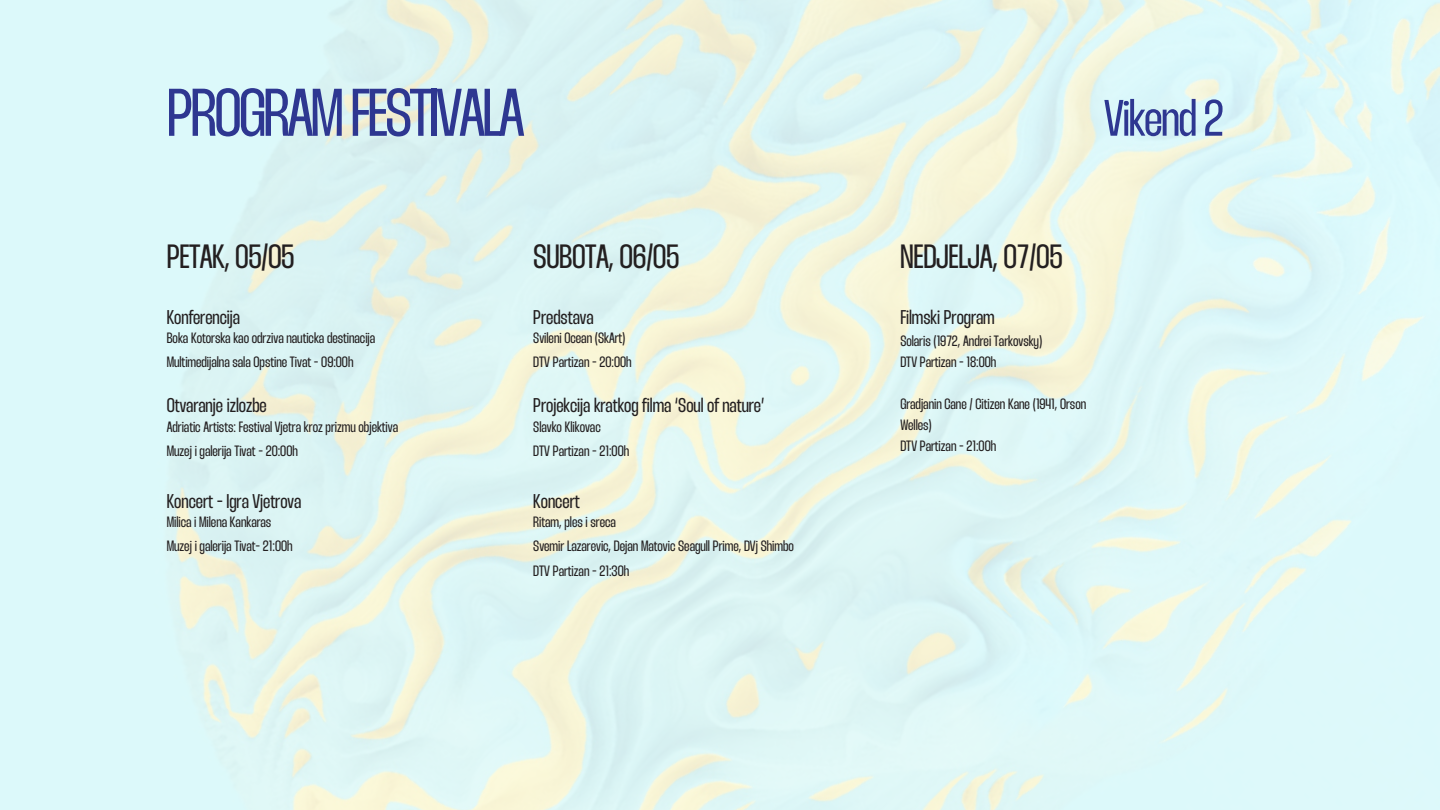
<style>
.page{position:relative;width:1440px;height:810px;background:#fff}
.page>*{position:absolute;margin:0;border:0;box-sizing:border-box;transform-origin:0 0}
.t1{font:67.2px "Thunder LC";letter-spacing:-.045em;color:#2e3791}
.t2{font:51.07px "Thunder LC";letter-spacing:-.03em;color:#2e3791}
.t3{font:33.6px "Thunder LC";letter-spacing:-.015em;color:#231f20}
.t4{font:19.88px "Thunder LC";color:#231f20}
.t5{font:14.92px/24.2px "Thunder LC";color:#231f20}
</style>
<div class="page">
<img style="left:0;top:0;width:1440px;height:810px">
<h1 class="t1" style="left:167px;top:87px;width:359px">PROGRAMFESTIVALA</h1>
<h2 class="t2" style="left:1104px;top:99px;width:122px">Vikend 2</h2>
<h3 class="t3" style="left:167px;top:244px;width:129px">PETAK, 05/05</h3>
<h3 class="t3" style="left:533px;top:244px;width:148px">SUBOTA, 06/05</h3>
<h3 class="t3" style="left:900px;top:244px;width:164px">NEDJELJA, 07/05</h3>
<h3 class="t4" style="left:167px;top:309px;width:75px">Konferencija</h3>
<h3 class="t4" style="left:533px;top:309px;width:62px">Predstava</h3>
<h3 class="t4" style="left:900px;top:309px;width:96px">Filmski Program</h3>
<p class="t5" style="left:167px;top:327px;width:210px">Boka Kotorska kao odrziva nauticka destinacija<br>Multimedijalna sala Opstine Tivat - 09:00h</p>
<p class="t5" style="left:533px;top:327px;width:100px">Svileni Ocean (SkArt)<br>DTV Partizan - 20:00h</p>
<h3 class="t4" style="left:167px;top:398px;width:102px">Otvaranje izlozbe</h3>
<p class="t5" style="left:167px;top:416px;width:233px">Adriatic Artists: Festival Vjetra kroz prizmu objektiva<br>Muzej i galerija Tivat - 20:00h</p>
<h3 class="t4" style="left:533px;top:398px;width:233px">Projekcija kratkog filma ‘Soul of nature’</h3>
<p class="t5" style="left:533px;top:416px;width:97px">Slavko Klikovac<br>DTV Partizan - 21:00h</p>
<h3 class="t4" style="left:167px;top:493px;width:136px">Koncert - Igra Vjetrova</h3>
<h3 class="t4" style="left:533px;top:493px;width:48px">Koncert</h3>
<p class="t5" style="left:167px;top:511px;width:127px">Milica i Milena Kankaras<br>Muzej i galerija Tivat- 21:00h</p>
<p class="t5" style="left:533px;top:511px;width:262px">Ritam, ples i sreca<br>Svemir Lazarevic, Dejan Matovic Seagull Prime, DVj Shimbo<br>DTV Partizan - 21:30h</p>
<p class="t5" style="left:900px;top:332px;width:144px;line-height:20.9px">Solaris (1972, Andrei Tarkovsky)<br>DTV Partizan - 18:00h</p>
<p class="t5" style="left:900px;top:395px;width:187px;line-height:20.9px">Gradjanin Cane / Citizen Kane (1941, Orson<br>Welles)<br>DTV Partizan - 21:00h</p>
</div>
